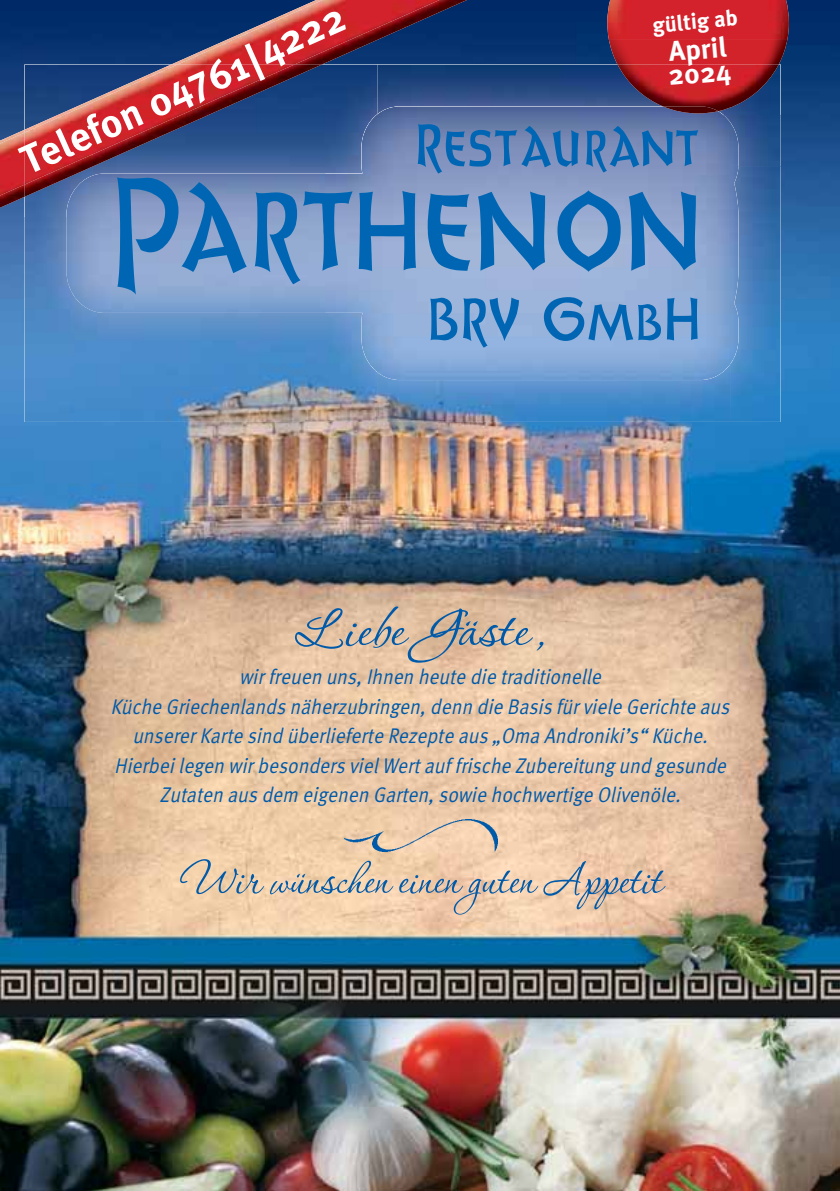
<style>
.page{position:relative;width:840px;height:1191px;background:#fff}
.page>*{position:absolute;margin:0;border:0;box-sizing:border-box;transform-origin:0 0}
.t1{font:133.4px "Uncia Dis";letter-spacing:.02em;color:#0066b3}
.t2{font:66.2px "P22 Corinthia";color:#005aaa;scale:1.11 1}
.t3{font:61px "Uncia Dis";letter-spacing:.035em;color:#0066b3}
.t4{font:54px "P22 Corinthia";color:#005aaa}
.t5{font:700 40.6px "Meta Pro";color:#fff}
.t6{font:700 28px/24px "Meta Pro";color:#fff}
.t7{font:700 22px "Meta Pro";color:#fff}
.t8{font:italic 21.2px/29.4px "Meta Pro Norm";color:#005aaa;text-align:center;scale:.9 1}
</style>
<div class="page">
<img style="left:0;top:0;width:839px;height:1191px">
<img style="left:466px;top:64px;width:314px;height:51px">
<img style="left:738px;top:115px;width:42px;height:51px">
<img style="left:730px;top:166px;width:50px;height:256px">
<img style="left:25px;top:217px;width:49px;height:205px">
<img style="left:74px;top:313px;width:303px;height:109px">
<img style="left:680px;top:380px;width:50px;height:42px">
<img style="left:377px;top:380px;width:303px;height:42px">
<img style="left:324px;top:106px;width:414px;height:274px">
<img style="left:66px;top:208px;width:259px;height:105px">
<img style="left:0;top:0;width:466px;height:208px">
<img style="left:0;top:0;width:439px;height:195px">
<img style="left:25px;top:64px;width:269px;height:121px">
<img style="left:607px;top:0;width:181px;height:64px">
<img style="left:617px;top:64px;width:161px;height:47px">
<img style="left:662px;top:106px;width:55px;height:7px">
<img style="left:609px;top:0;width:176px;height:1px">
<img style="left:344px;top:819px;width:153px;height:32px">
<p class="t7" style="left:651px;top:17px;width:87px;rotate:-5deg">gültig ab</p>
<h3 class="t6" style="left:665px;top:43px;width:64px;rotate:-5deg">April<br>2024</h3>
<h3 class="t5" style="left:17px;top:149px;width:354px;rotate:-24deg">Telefon 04761|4222</h3>
<h3 class="t3" style="left:415px;top:110px;width:284px">Restaurant</h3>
<h1 class="t1" style="left:112px;top:147px;width:588px">Parthenon</h1>
<h3 class="t3" style="left:428px;top:284px;width:271px">BRV GmbH</h3>
<h2 class="t2" style="left:294px;top:583px;width:228px">Liebe Gäste,</h2>
<p class="t8" style="left:110px;top:664px;width:693px">wirfreuen uns,Ihnen heute die traditionelle<br>Küche Griechenlands näherzubringen,denn die Basis fürviele Gerichte aus unsererKarte sind überlieferte Rezepte aus „Oma Androniki’s“ Küche.<br>Hierbeilegen wirbesonders vielWertauf frische Zubereitung und gesunde Zutaten aus dem eigenen Garten,sowie hochwertige Olivenöle.</p>
<h3 class="t4" style="left:180px;top:842px;width:482px">Wir wünschen einen guten Appetit</h3>
</div>
